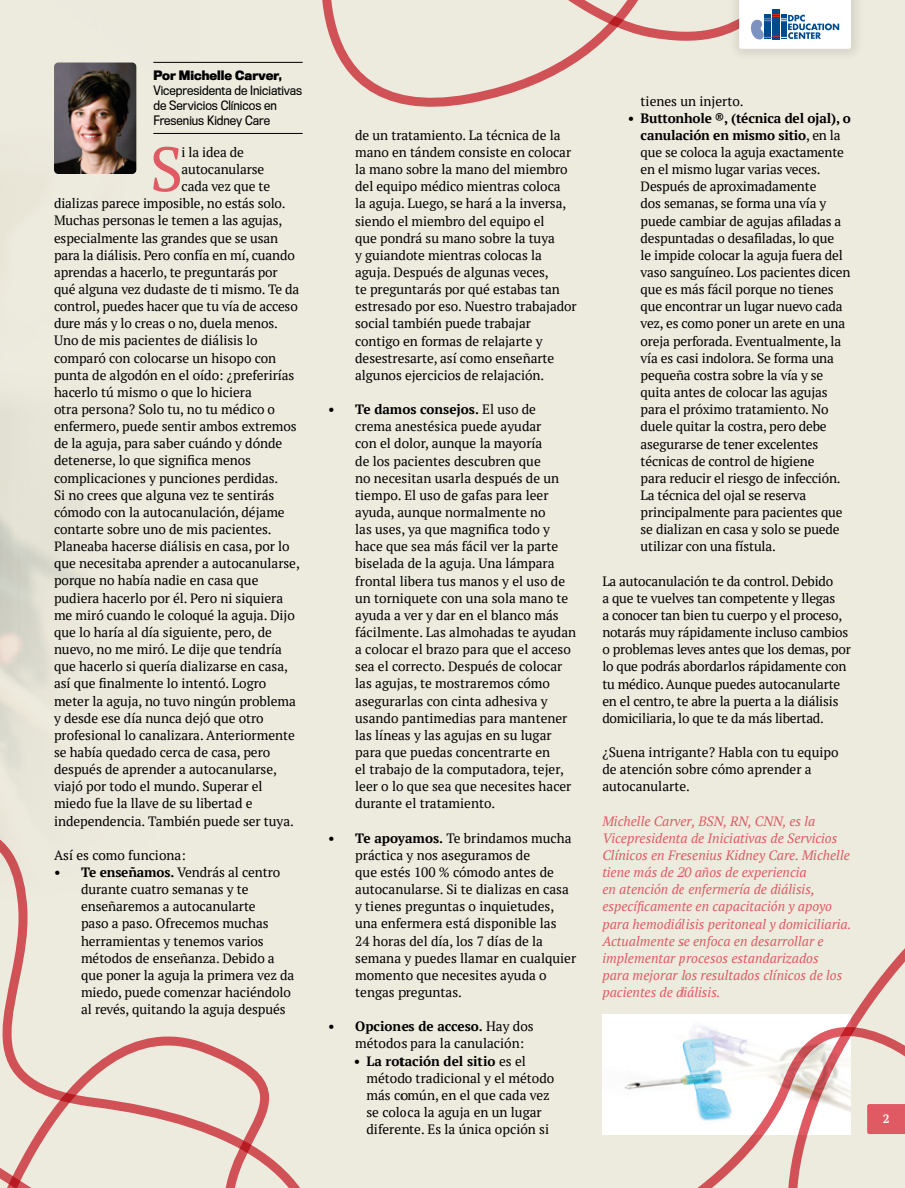
<style>
.page{position:relative;width:905px;height:1188px;background:#fff}
.page>*{position:absolute;margin:0;border:0;box-sizing:border-box;transform-origin:0 0}
.t1{font:62.55px "PT Serif";color:#e05a64}
.t2{font:13.5px/17.1px "PT Serif";letter-spacing:-.005em;color:#000}
.t3{font:italic 13.5px/17.1px "PT Serif";color:#e05a64}
.t4{font:12px/15px "Titling Gothic FB Narrow";color:#000}
.t5{font:900 12px "Titling Gothic FB Narrow";color:#000}
.t6{font:700 12px "PT Serif";color:#fff}
.s1{font-weight:700}
</style>
<div class="page">
<div style="left:0;top:0;width:904px;height:1188px;background:#edebde"></div>
<hr style="left:153px;top:62px;width:149px;height:1px;background:#000">
<hr style="left:153px;top:133px;width:149px;height:1px;background:#000">
<img style="left:54px;top:63px;width:82px;height:111px">
<img style="left:602px;top:1014px;width:80px;height:12px">
<div style="left:602px;top:1026px;width:80px;height:109px;background:#fff"></div>
<svg style="left:682px;top:949px;width:222px;height:239px"></svg>
<svg style="left:0;top:827px;width:300px;height:361px"></svg>
<svg style="left:0;top:1035px;width:270px;height:153px"></svg>
<svg style="left:867px;top:1104px;width:37px;height:30px"></svg>
<svg style="left:322px;top:0;width:535px;height:107px"></svg>
<p class="t5" style="left:153px;top:68px;width:131px">Por Michelle Carver,</p>
<p class="t4" style="left:153px;top:82px;width:150px">Vicepresidenta de Iniciativas de Servicios Clínicos en<br>Fresenius Kidney Care</p>
<h1 class="t1" style="left:150px;top:128px;width:35px">S</h1>
<p class="t2" style="left:181px;top:143px;width:64px">i la idea de</p>
<p class="t2" style="left:181px;top:161px;width:84px">autocanularse</p>
<p class="t2" style="left:181px;top:178px;width:90px">cada vez que te</p>
<p class="t2" style="left:54px;top:195px;width:233px">dializas parece imposible, no estás solo.</p>
<p class="t2" style="left:54px;top:212px;width:230px">Muchas personas le temen a las agujas,</p>
<p class="t2" style="left:54px;top:229px;width:226px">especialmente las grandes que se usan</p>
<p class="t2" style="left:54px;top:246px;width:242px">para la diálisis. Pero confía en mí, cuando</p>
<p class="t2" style="left:54px;top:263px;width:225px">aprendas a hacerlo, te preguntarás por</p>
<p class="t2" style="left:54px;top:281px;width:247px">qué alguna vez dudaste de ti mismo. Te da</p>
<p class="t2" style="left:54px;top:298px;width:245px">control, puedes hacer que tu vía de acceso</p>
<p class="t2" style="left:54px;top:315px;width:225px">dure más y lo creas o no, duela menos.</p>
<p class="t2" style="left:54px;top:332px;width:205px">Uno de mis pacientes de diálisis lo</p>
<p class="t2" style="left:54px;top:349px;width:224px">comparó con colocarse un hisopo con</p>
<p class="t2" style="left:54px;top:366px;width:242px">punta de algodón en el oído: ¿preferirías</p>
<p class="t2" style="left:54px;top:383px;width:199px">hacerlo tú mismo o que lo hiciera</p>
<p class="t2" style="left:54px;top:401px;width:222px">otra persona? Solo tu, no tu médico o</p>
<p class="t2" style="left:54px;top:418px;width:244px">enfermero, puede sentir ambos extremos</p>
<p class="t2" style="left:54px;top:435px;width:230px">de la aguja, para saber cuándo y dónde</p>
<p class="t2" style="left:54px;top:452px;width:198px">detenerse, lo que significa menos</p>
<p class="t2" style="left:54px;top:469px;width:226px">complicaciones y punciones perdidas.</p>
<p class="t2" style="left:54px;top:486px;width:222px">Si no crees que alguna vez te sentirás</p>
<p class="t2" style="left:54px;top:503px;width:232px">cómodo con la autocanulación, déjame</p>
<p class="t2" style="left:54px;top:521px;width:219px">contarte sobre uno de mis pacientes.</p>
<p class="t2" style="left:54px;top:538px;width:237px">Planeaba hacerse diálisis en casa, por lo</p>
<p class="t2" style="left:54px;top:555px;width:247px">que necesitaba aprender a autocanularse,</p>
<p class="t2" style="left:54px;top:572px;width:206px">porque no había nadie en casa que</p>
<p class="t2" style="left:54px;top:589px;width:231px">pudiera hacerlo por él. Pero ni siquiera</p>
<p class="t2" style="left:54px;top:606px;width:242px">me miró cuando le coloqué la aguja. Dijo</p>
<p class="t2" style="left:54px;top:623px;width:219px">que lo haría al día siguiente, pero, de</p>
<p class="t2" style="left:54px;top:641px;width:229px">nuevo, no me miró. Le dije que tendría</p>
<p class="t2" style="left:54px;top:658px;width:235px">que hacerlo si quería dializarse en casa,</p>
<p class="t2" style="left:54px;top:675px;width:214px">así que finalmente lo intentó. Logro</p>
<p class="t2" style="left:54px;top:692px;width:243px">meter la aguja, no tuvo ningún problema</p>
<p class="t2" style="left:54px;top:709px;width:211px">y desde ese día nunca dejó que otro</p>
<p class="t2" style="left:54px;top:726px;width:242px">profesional lo canalizara. Anteriormente</p>
<p class="t2" style="left:54px;top:743px;width:218px">se había quedado cerca de casa, pero</p>
<p class="t2" style="left:54px;top:761px;width:224px">después de aprender a autocanularse,</p>
<p class="t2" style="left:54px;top:778px;width:210px">viajó por todo el mundo. Superar el</p>
<p class="t2" style="left:54px;top:795px;width:200px">miedo fue la llave de su libertad e</p>
<p class="t2" style="left:54px;top:812px;width:241px">independencia. También puede ser tuya.</p>
<p class="t2" style="left:54px;top:846px;width:133px">Así es como funciona:</p>
<p class="t2" style="left:81px;top:863px;width:215px;text-indent:-27px"><span class="s1">• Te enseñamos.</span> Vendrás al centro durante cuatro semanas y te enseñaremos a autocanularte<br>paso a paso. Ofrecemos muchas herramientas y tenemos varios métodos de enseñanza. Debido a que poner la aguja la primera vez da miedo, puede comenzar haciéndolo al revés, quitando la aguja después</p>
<p class="t2" style="left:355px;top:126px;width:223px">de un tratamiento. La técnica de la mano en tándem consiste en colocar la mano sobre la mano del miembro del equipo médico mientras coloca<br>la aguja. Luego, se hará a la inversa, siendo el miembro del equipo el<br>que pondrá su mano sobre la tuya<br>y guiandote mientras colocas la aguja. Después de algunas veces,<br>te preguntarás por qué estabas tan estresado por eso. Nuestro trabajador social también puede trabajar contigo en formas de relajarte y desestresarte, así como enseñarte algunos ejercicios de relajación.</p>
<p class="t2" style="left:355px;top:401px;width:222px;text-indent:-27px"><span class="s1">• Te damos consejos.</span> El uso de<br>crema anestésica puede ayudar<br>con el dolor, aunque la mayoría<br>de los pacientes descubren que<br>no necesitan usarla después de un tiempo. El uso de gafas para leer ayuda, aunque normalmente no<br>las uses, ya que magnifica todo y hace que sea más fácil ver la parte biselada de la aguja. Una lámpara frontal libera tus manos y el uso de un torniquete con una sola mano te ayuda a ver y dar en el blanco más fácilmente. Las almohadas te ayudan a colocar el brazo para que el acceso sea el correcto. Después de colocar las agujas, te mostraremos cómo asegurarlas con cinta adhesiva y usando pantimedias para mantener las líneas y las agujas en su lugar para que puedas concentrarte en<br>el trabajo de la computadora, tejer, leer o lo que sea que necesites hacer durante el tratamiento.</p>
<p class="t2" style="left:355px;top:829px;width:222px;text-indent:-27px"><span class="s1">• Te apoyamos.</span> Te brindamos mucha práctica y nos aseguramos de<br>que estés 100 % cómodo antes de autocanularse. Si te dializas en casa y tienes preguntas o inquietudes, una enfermera está disponible las<br>24 horas del día, los 7 días de la semana y puedes llamar en cualquier momento que necesites ayuda o tengas preguntas.</p>
<p class="t2" style="left:355px;top:1018px;width:180px;text-indent:-27px"><span class="s1">• Opciones de acceso.</span> Hay dos métodos para la canulación:</p>
<p class="t2" style="left:366px;top:1052px;width:189px;text-indent:-13px"><span class="s1">• La rotación del sitio</span> es el método tradicional y el método más común, en el que cada vez se coloca la aguja en un lugar diferente. Es la única opción si</p>
<p class="t2" style="left:640px;top:92px;width:105px">tienes un injerto.</p>
<p class="t2" style="left:640px;top:109px;width:212px;text-indent:-13px"><span class="s1">• Buttonhole ®, (técnica del ojal), o canulación en mismo sitio</span>, en la que se coloca la aguja exactamente en el mismo lugar varias veces.<br>Después de aproximadamente<br>dos semanas, se forma una vía y puede cambiar de agujas afiladas a despuntadas o desafiladas, lo que<br>le impide colocar la aguja fuera del vaso sanguíneo. Los pacientes dicen que es más fácil porque no tienes que encontrar un lugar nuevo cada vez, es como poner un arete en una oreja perforada. Eventualmente, la vía es casi indolora. Se forma una pequeña costra sobre la vía y se quita antes de colocar las agujas para el próximo tratamiento. No duele quitar la costra, pero debe asegurarse de tener excelentes técnicas de control de higiene<br>para reducir el riesgo de infección.<br>La técnica del ojal se reserva principalmente para pacientes que se dializan en casa y solo se puede utilizar con una fístula.</p>
<p class="t2" style="left:602px;top:572px;width:250px">La autocanulación te da control. Debido<br>a que te vuelves tan competente y llegas<br>a conocer tan bien tu cuerpo y el proceso, notarás muy rápidamente incluso cambios o problemas leves antes que los demas, por lo que podrás abordarlos rápidamente con tu médico. Aunque puedes autocanularte en el centro, te abre la puerta a la diálisis domiciliaria, lo que te da más libertad.</p>
<p class="t2" style="left:602px;top:744px;width:238px">¿Suena intrigante? Habla con tu equipo de atención sobre cómo aprender a autocanularte.</p>
<p class="t3" style="left:602px;top:812px;width:251px">Michelle Carver, BSN, RN, CNN, es la Vicepresidenta de Iniciativas de Servicios Clínicos en Fresenius Kidney Care. Michelle tiene más de 20 años de experiencia<br>en atención de enfermería de diálisis, específicamente en capacitación y apoyo para hemodiálisis peritoneal y domiciliaria.<br>Actualmente se enfoca en desarrollar e implementar procesos estandarizados<br>para mejorar los resultados clínicos de los pacientes de diálisis.</p>
<p class="t6" style="left:882px;top:1111px;width:8px">2</p>
</div>
